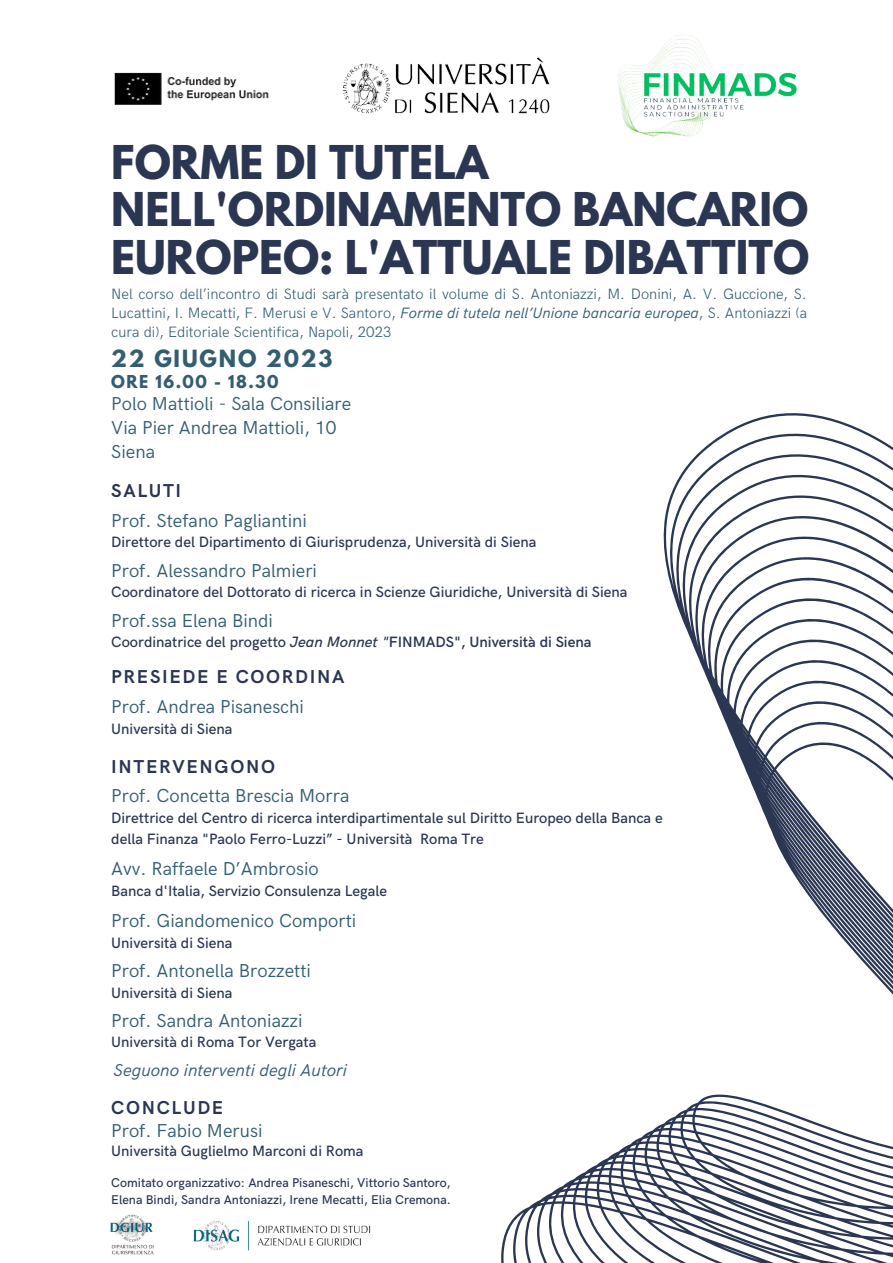
<style>
.page{position:relative;width:893px;height:1263px;background:#fff}
.page>*{position:absolute;margin:0;border:0;box-sizing:border-box;transform-origin:0 0}
.t1{font:700 41.25px/47.2px "League Spartan";color:#2a3652}
.t2{font:700 21px "League Spartan";letter-spacing:.09em;color:#335e71}
.t3{font:18.75px "HK Grotesk";color:#335e71}
.t4{font:700 18.75px "HK Grotesk";letter-spacing:.09em;color:#2a3652}
.t5{font:italic 17.25px "HK Grotesk";color:#335e71}
.t6{font:700 15.75px "League Spartan";letter-spacing:.09em;color:#335e71}
.t7{font:500 15px/20.9px "HK Grotesk";color:#2a3652}
.t8{font:300 15px/19.1px "HK Grotesk";color:#335e71;text-align:justify}
.t9{font:600 15px "HK Grotesk";color:#2a3652}
.t10{font:500 12.75px "HK Grotesk";color:#2a3652}
.s1{font-weight:400;font-style:italic}
.s2{font-weight:500}
.s3{font-weight:500;font-style:italic}
</style>
<div class="page">
<svg style="left:370px;top:413px;width:523px;height:850px"></svg>
<img style="left:114px;top:72px;width:155px;height:33px">
<img style="left:617px;top:34px;width:180px;height:103px">
<img style="left:342px;top:57px;width:208px;height:57px">
<img style="left:110px;top:1214px;width:44px;height:41px">
<img style="left:193px;top:1221px;width:177px;height:30px">
<p class="t1" style="left:111px;top:144px;width:379px">FORME DI TUTELA</p>
<p class="t1" style="left:111px;top:191px;width:699px">NELL'ORDINAMENTO BANCARIO<br>EUROPEO: L'ATTUALE DIBATTITO</p>
<p class="t8" style="left:111px;top:284px;width:697px">Nel corso dell’incontro di Studi sarà presentato il volume di S. Antoniazzi, M. Donini, A. V. Guccione, S.<br>Lucattini, I. Mecatti, F. Merusi e V. Santoro, <span class="s1">Forme di tutela nell’Unione bancaria europea</span>, S. Antoniazzi (a cura di), Editoriale Scientifica, Napoli, 2023</p>
<p class="t2" style="left:111px;top:348px;width:223px">22 GIUGNO 2023</p>
<p class="t6" style="left:111px;top:374px;width:169px">ORE 16.00 - 18.30</p>
<p class="t3" style="left:111px;top:393px;width:241px">Polo Mattioli - Sala Consiliare</p>
<p class="t3" style="left:111px;top:417px;width:226px">Via Pier Andrea Mattioli, 10</p>
<p class="t3" style="left:111px;top:441px;width:45px">Siena</p>
<p class="t4" style="left:111px;top:480px;width:71px">SALUTI</p>
<p class="t7" style="left:111px;top:532px;width:427px">Direttore del Dipartimento di Giurisprudenza, Università di Siena</p>
<p class="t3" style="left:111px;top:510px;width:197px">Prof. Stefano Pagliantini</p>
<p class="t3" style="left:111px;top:560px;width:207px">Prof. Alessandro Palmieri</p>
<p class="t7" style="left:111px;top:582px;width:518px">Coordinatore del Dottorato di ricerca in Scienze Giuridiche, Università di Siena</p>
<p class="t3" style="left:111px;top:610px;width:163px">Prof.ssa Elena Bindi</p>
<p class="t9" style="left:111px;top:633px;width:482px"><span class="s2">Coordinatrice del progetto</span> <span class="s3">Jean Monnet "</span>FINMADS", Università di Siena</p>
<p class="t4" style="left:111px;top:666px;width:235px">PRESIEDE E COORDINA</p>
<p class="t3" style="left:111px;top:696px;width:194px">Prof. Andrea Pisaneschi</p>
<p class="t7" style="left:111px;top:719px;width:123px">Università di Siena</p>
<p class="t4" style="left:111px;top:756px;width:165px">INTERVENGONO</p>
<p class="t3" style="left:111px;top:785px;width:240px">Prof. Concetta Brescia Morra</p>
<p class="t7" style="left:111px;top:808px;width:553px">Direttrice del Centro di ricerca interdipartimentale sul Diritto Europeo della Banca e della Finanza "Paolo Ferro-Luzzi” - Università Roma Tre</p>
<p class="t3" style="left:111px;top:858px;width:209px">Avv. Raffaele D’Ambrosio</p>
<p class="t7" style="left:111px;top:881px;width:277px">Banca d'Italia, Servizio Consulenza Legale</p>
<p class="t3" style="left:111px;top:910px;width:246px">Prof. Giandomenico Comporti</p>
<p class="t7" style="left:111px;top:933px;width:123px">Università di Siena</p>
<p class="t3" style="left:111px;top:960px;width:201px">Prof. Antonella Brozzetti</p>
<p class="t7" style="left:111px;top:982px;width:123px">Università di Siena</p>
<p class="t3" style="left:111px;top:1010px;width:193px">Prof. Sandra Antoniazzi</p>
<p class="t7" style="left:111px;top:1032px;width:207px">Università di Roma Tor Vergata</p>
<p class="t5" style="left:114px;top:1061px;width:235px">Seguono interventi degli Autori</p>
<p class="t4" style="left:111px;top:1097px;width:114px">CONCLUDE</p>
<p class="t3" style="left:111px;top:1120px;width:153px">Prof. Fabio Merusi</p>
<p class="t7" style="left:111px;top:1140px;width:254px">Università Guglielmo Marconi di Roma</p>
<p class="t10" style="left:111px;top:1175px;width:341px">Comitato organizzativo: Andrea Pisaneschi, Vittorio Santoro,</p>
<p class="t10" style="left:111px;top:1192px;width:341px">Elena Bindi, Sandra Antoniazzi, Irene Mecatti, Elia Cremona.</p>
</div>
